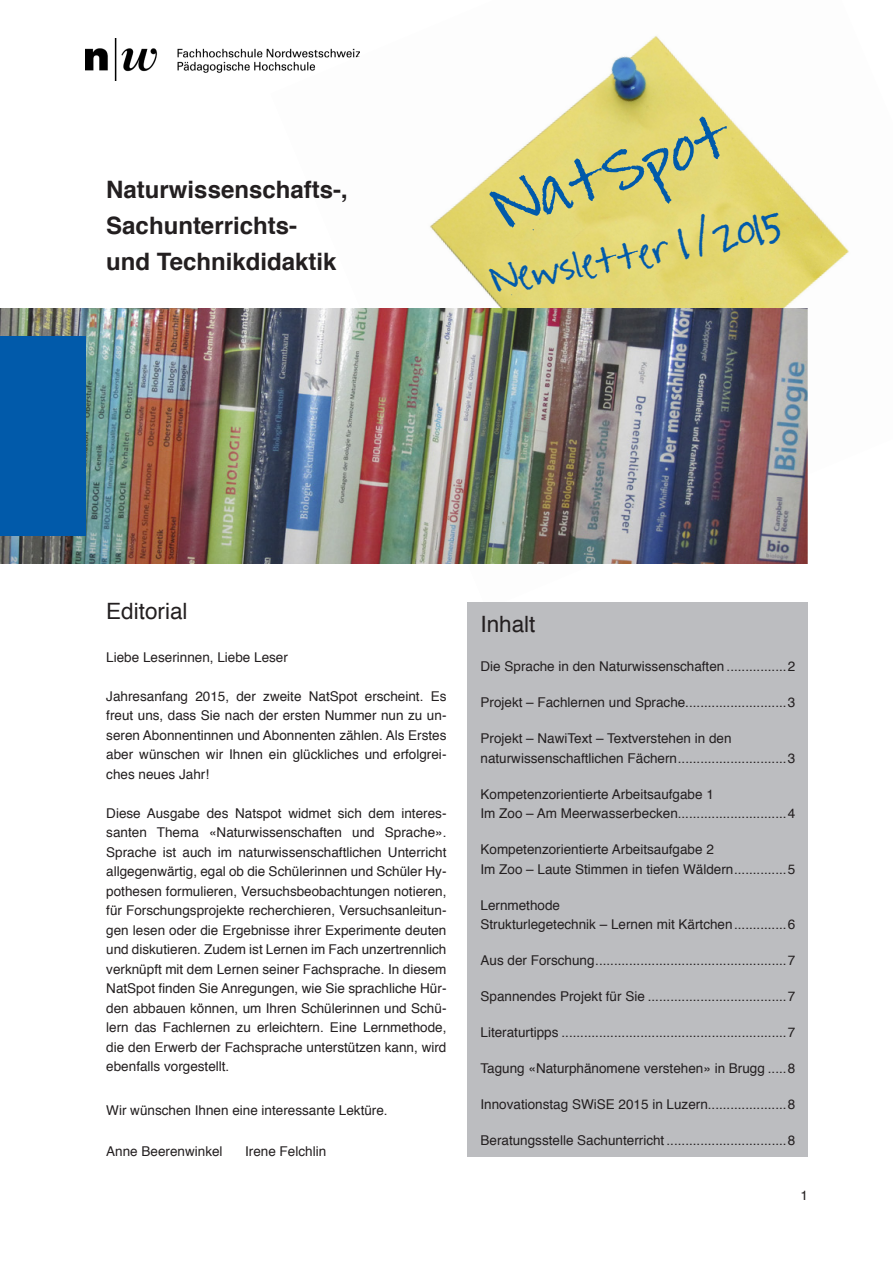
<style>
.page{position:relative;width:893px;height:1263px;background:#fff}
.page>*{position:absolute;margin:0;border:0;box-sizing:border-box;transform-origin:0 0}
.t1{font:55.5px "Amanda's Hand";color:#015aaa}
.t2{font:33px "Amanda's Hand";color:#015aaa}
.t3{font:700 24px "Helvetica";color:#231f20}
.t4{font:22.5px "Helvetica";color:#231f20}
.Kapitel{font:13.5px/19.5px "Helvetica";color:#231f20;text-align:justify}
</style>
<div class="page">
<img style="left:85px;top:38px;width:185px;height:43px">
<img style="left:270px;top:36px;width:579px;height:573px">
<img style="left:0;top:308px;width:808px;height:255px">
<div style="left:468px;top:602px;width:340px;height:555px;background:#bcbdc0"></div>
<div style="left:0;top:336px;width:85px;height:200px;background:#015aaa"></div>
<p class="t3" style="left:106px;top:170px;width:243px">Naturwissenschafts-,</p>
<p class="t3" style="left:106px;top:206px;width:192px">Sachunterrichts-</p>
<p class="t3" style="left:106px;top:242px;width:232px">und Technikdidaktik</p>
<p class="t1" style="left:485px;top:183px;width:248px;rotate:-19deg">NatSpot</p>
<p class="t2" style="left:488px;top:263px;width:297px;rotate:-10deg">Newsletter 1 / 2015</p>
<p class="t4" style="left:106px;top:593px;width:83px">Editorial</p>
<p class="Kapitel" style="left:106px;top:647px;width:183px">Liebe Leserinnen, Liebe Leser</p>
<p class="Kapitel" style="left:106px;top:686px;width:342px">Jahresanfang 2015, der zweite NatSpot erscheint. Es freut uns, dass Sie nach der ersten Nummer nun zu un&shy;seren Abonnentinnen und Abonnenten zählen. Als Erstes aber wünschen wir Ihnen ein glückliches und erfolgrei&shy;ches neues Jahr!</p>
<p class="Kapitel" style="left:106px;top:803px;width:342px">Diese Ausgabe des Natspot widmet sich dem interes&shy;santen Thema «Naturwissenschaften und Sprache».<br>Sprache ist auch im naturwissenschaftlichen Unterricht allgegenwärtig, egal ob die Schülerinnen und Schüler Hy&shy;pothesen formulieren, Versuchsbeobachtungen notieren, für Forschungsprojekte recherchieren, Versuchsanleitun&shy;gen lesen oder die Ergebnisse ihrer Experimente deuten und diskutieren. Zudem ist Lernen im Fach unzertrennlich verknüpft mit dem Lernen seiner Fachsprache. In diesem NatSpot finden Sie Anregungen, wie Sie sprachliche Hür&shy;den abbauen können, um Ihren Schülerinnen und Schü&shy;lern das Fachlernen zu erleichtern. Eine Lernmethode, die den Erwerb der Fachsprache unterstützen kann, wird ebenfalls vorgestellt.</p>
<p class="Kapitel" style="left:106px;top:1100px;width:283px">Wir wünschen Ihnen eine interessante Lektüre.</p>
<p class="Kapitel" style="left:106px;top:1142px;width:118px">Anne Beerenwinkel</p>
<p class="Kapitel" style="left:245px;top:1142px;width:83px">Irene Felchlin</p>
<p class="t4" style="left:480px;top:607px;width:57px">Inhalt</p>
<p class="Kapitel" style="left:480px;top:657px;width:245px">Die Sprache in den Naturwissenschaften</p>
<p class="Kapitel" style="left:788px;top:657px;width:9px">2</p>
<p class="Kapitel" style="left:480px;top:693px;width:206px">Projekt – Fachlernen und Sprache</p>
<p class="Kapitel" style="left:788px;top:693px;width:9px">3</p>
<p class="Kapitel" style="left:480px;top:729px;width:253px">Projekt – NawiText – Textverstehen in den</p>
<p class="Kapitel" style="left:480px;top:748px;width:198px">naturwissenschaftlichen Fächern</p>
<p class="Kapitel" style="left:788px;top:748px;width:9px">3</p>
<p class="Kapitel" style="left:480px;top:784px;width:235px">Kompetenzorientierte Arbeitsaufgabe 1</p>
<p class="Kapitel" style="left:480px;top:804px;width:199px">Im Zoo – Am Meerwasserbecken</p>
<p class="Kapitel" style="left:788px;top:804px;width:9px">4</p>
<p class="Kapitel" style="left:480px;top:840px;width:254px">Kompetenzorientierte Arbeitsaufgabe 2<br>Im Zoo – Laute Stimmen in tiefen Wäldern</p>
<p class="Kapitel" style="left:788px;top:859px;width:9px">5</p>
<p class="Kapitel" style="left:480px;top:895px;width:81px">Lernmethode</p>
<p class="Kapitel" style="left:480px;top:915px;width:254px">Strukturlegetechnik – Lernen mit Kärtchen</p>
<p class="Kapitel" style="left:788px;top:915px;width:9px">6</p>
<p class="Kapitel" style="left:480px;top:951px;width:116px">Aus der Forschung</p>
<p class="Kapitel" style="left:788px;top:951px;width:9px">7</p>
<p class="Kapitel" style="left:480px;top:987px;width:166px">Spannendes Projekt für Sie</p>
<p class="Kapitel" style="left:788px;top:987px;width:9px">7</p>
<p class="Kapitel" style="left:480px;top:1023px;width:80px">Literaturtipps</p>
<p class="Kapitel" style="left:788px;top:1023px;width:9px">7</p>
<p class="Kapitel" style="left:480px;top:1059px;width:286px">Tagung «Naturphänomene verstehen» in Brugg</p>
<p class="Kapitel" style="left:788px;top:1059px;width:9px">8</p>
<p class="Kapitel" style="left:480px;top:1095px;width:229px">Innovationstag SWiSE 2015 in Luzern</p>
<p class="Kapitel" style="left:788px;top:1095px;width:9px">8</p>
<p class="Kapitel" style="left:480px;top:1131px;width:185px">Beratungsstelle Sachunterricht</p>
<p class="Kapitel" style="left:788px;top:1131px;width:9px">8</p>
<p class="Kapitel" style="left:800px;top:1186px;width:9px">1</p>
</div>
